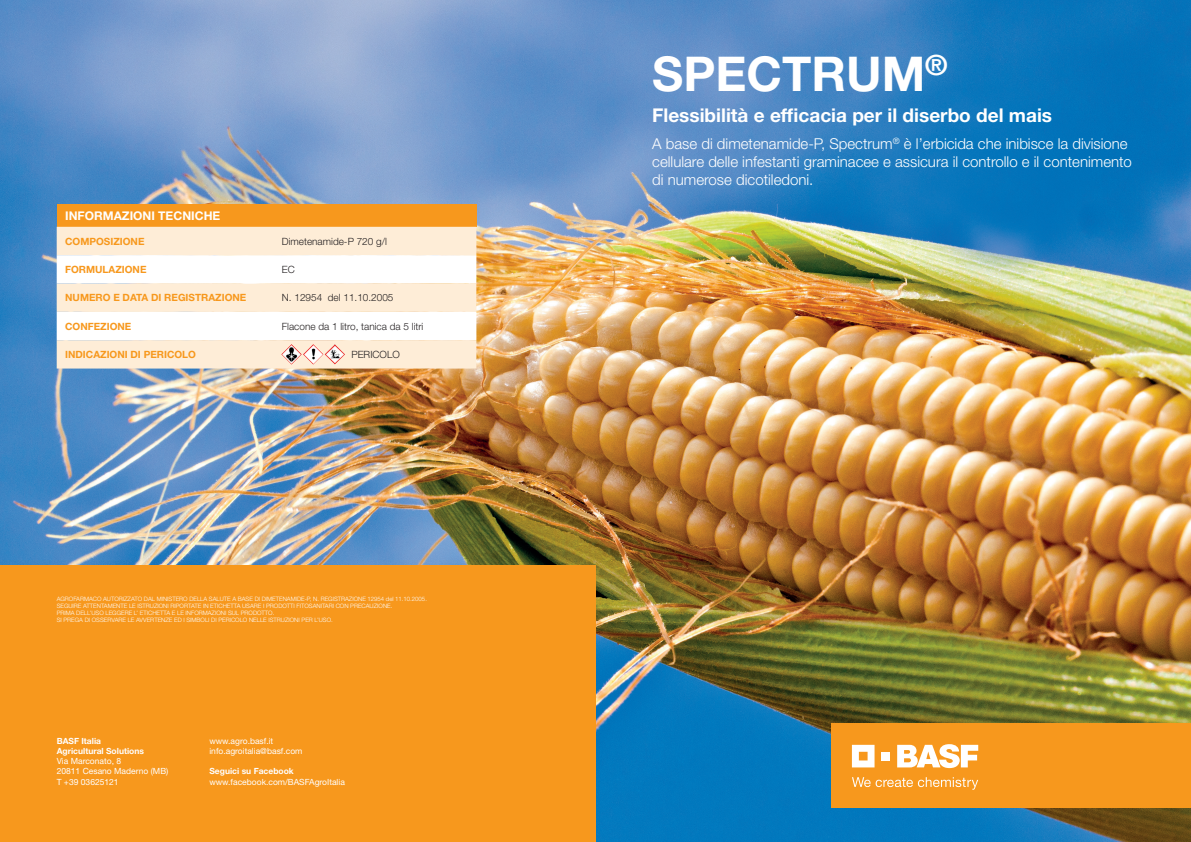
<style>
.page{position:relative;width:1191px;height:842px;background:#fff}
.page>*{position:absolute;margin:0;border:0;box-sizing:border-box;transform-origin:0 0}
.t1{font:700 48px "Helvetica Neue LT Std";color:#fff}
.t2{font:700 19px "Helvetica Neue LT Std";color:#fff}
.t3{font:300 15px/18px "Helvetica Neue LT Std";color:#fff}
.t4{font:700 12px "Helvetica Neue LT Std";color:#fff}
.t5{font:700 10px "Helvetica Neue LT Std";color:#f7981d}
.t6{font:300 10px "Helvetica Neue LT Std";color:#231f20}
.t7{font:8.5px/10.2px "Helvetica Neue LT Std";color:#fff}
.t8{font:700 8.5px/10.2px "Helvetica Neue LT Std";color:#fff}
.t9{font:300 6px/7.2px "Helvetica Neue LT Std";color:#fff}
</style>
<div class="page">
<img style="left:0;top:0;width:1191px;height:842px">
<div style="left:927px;top:724px;width:264px;height:84px;background:#f7981d"></div>
<div style="left:831px;top:724px;width:168px;height:84px;background:#f7981d"></div>
<svg style="left:852px;top:745px;width:22px;height:22px"></svg>
<div style="left:881px;top:752px;width:9px;height:8px;background:#fff"></div>
<svg style="left:897px;top:744px;width:81px;height:24px"></svg>
<svg style="left:852px;top:777px;width:126px;height:13px"></svg>
<div style="left:0;top:566px;width:595px;height:276px;background:#f7981d"></div>
<div style="left:57px;top:204px;width:419px;height:23px;background:#f7981d"></div>
<div style="left:57px;top:227px;width:419px;height:142px;background:#feedd7"></div>
<svg style="left:57px;top:255px;width:419px;height:85px"></svg>
<img style="left:281px;top:344px;width:64px;height:21px">
<h3 class="t4" style="left:65px;top:208px;width:157px">INFORMAZIONI TECNICHE</h3>
<h3 class="t5" style="left:65px;top:235px;width:81px">COMPOSIZIONE</h3>
<h3 class="t6" style="left:282px;top:235px;width:107px">Dimetenamide-P 720 g/l</h3>
<h3 class="t5" style="left:65px;top:263px;width:83px">FORMULAZIONE</h3>
<h3 class="t6" style="left:282px;top:263px;width:14px">EC</h3>
<h3 class="t5" style="left:65px;top:291px;width:183px">NUMERO E DATA DI REGISTRAZIONE</h3>
<h3 class="t6" style="left:282px;top:292px;width:113px">N. 12954 del 11.10.2005</h3>
<h3 class="t5" style="left:65px;top:320px;width:68px">CONFEZIONE</h3>
<h3 class="t6" style="left:282px;top:320px;width:143px">Flacone da 1 litro, tanica da 5 litri</h3>
<h3 class="t5" style="left:65px;top:348px;width:132px">INDICAZIONI DI PERICOLO</h3>
<h3 class="t6" style="left:351px;top:348px;width:50px">PERICOLO</h3>
<p class="t9" style="left:57px;top:595px;width:372px">AGROFARMACO AUTORIZZATO DAL MINISTERO DELLA SALUTE A BASE DI DIMETENAMIDE-P, N. REGISTRAZIONE 12954 del 11.10.2005.<br>SEGUIRE ATTENTAMENTE LE ISTRUZIONI RIPORTATE IN ETICHETTA USARE I PRODOTTI FITOSANITARI CON PRECAUZIONE.<br>PRIMA DELL’USO LEGGERE L’ ETICHETTA E LE INFORMAZIONI SUL PRODOTTO.<br>SI PREGA DI OSSERVARE LE AVVERTENZE ED I SIMBOLI DI PERICOLO NELLE ISTRUZIONI PER L’USO.</p>
<h3 class="t8" style="left:57px;top:735px;width:89px">BASF Italia<br>Agricultural Solutions</h3>
<h3 class="t7" style="left:57px;top:756px;width:113px">Via Marconato, 8<br>20811 Cesano Maderno (MB)<br>T +39 03625121</h3>
<h3 class="t7" style="left:209px;top:735px;width:95px">www.agro.basf.it info.agroitalia@basf.com</h3>
<h3 class="t8" style="left:209px;top:766px;width:86px">Seguici su Facebook</h3>
<h3 class="t7" style="left:209px;top:776px;width:137px">www.facebook.com/BASFAgroItalia</h3>
<h1 class="t1" style="left:652px;top:44px;width:297px">SPECTRUM<sup>®</sup></h1>
<h2 class="t2" style="left:652px;top:103px;width:401px">Flessibilità e efficacia per il diserbo del mais</h2>
<h3 class="t3" style="left:652px;top:134px;width:481px">A base di dimetenamide-P, Spectrum<sup>®</sup> è l’erbicida che inibisce la divisione cellulare delle infestanti graminacee e assicura il controllo e il contenimento di numerose dicotiledoni.</h3>
</div>
